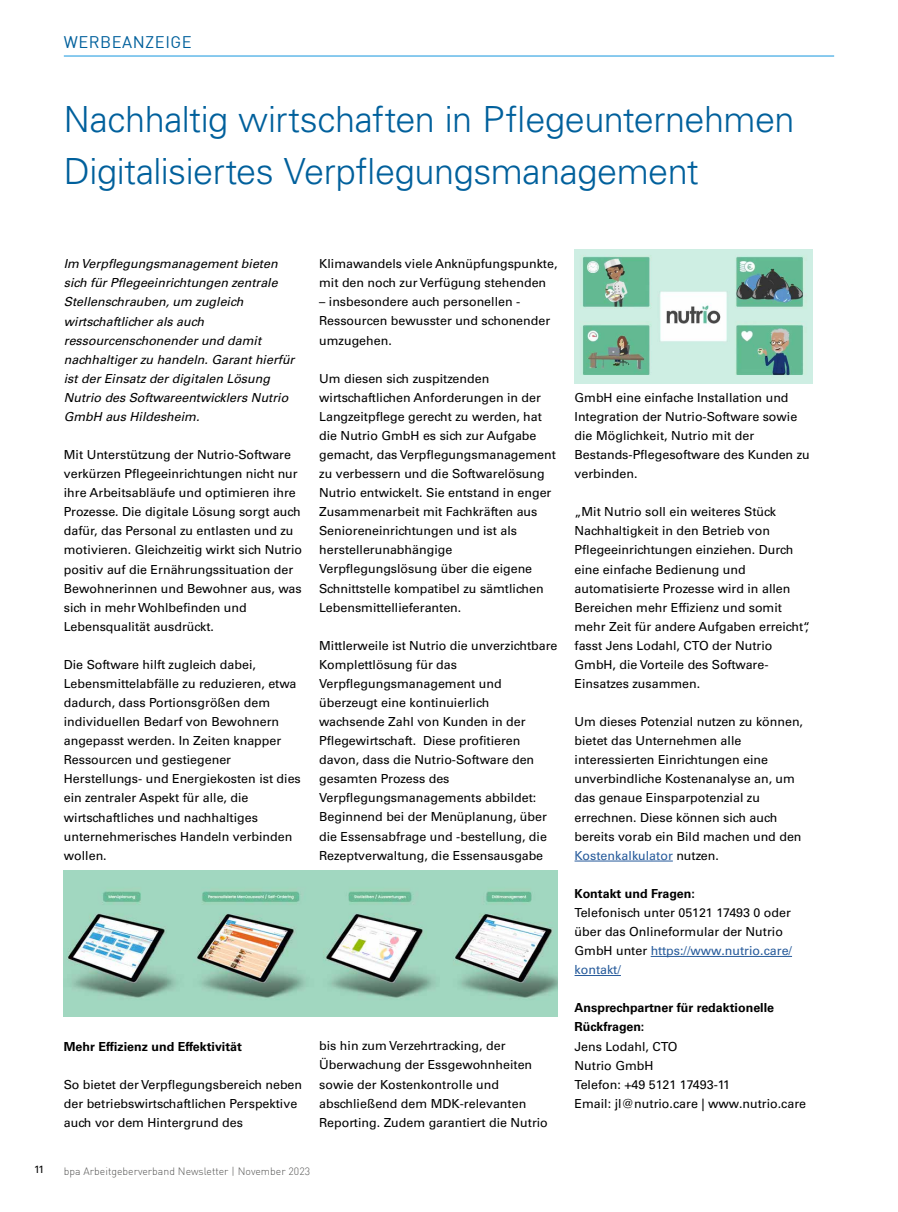
<style>
.page{position:relative;width:898px;height:1212px;background:#fff}
.page>*{position:absolute;margin:0;border:0;box-sizing:border-box;transform-origin:0 0}
.t1{font:300 36px/51.8px "Univers LT Std";letter-spacing:-.015em;color:#00609c}
.t2{font:16.5px "DIN";letter-spacing:.03em;color:#00609c}
.t3{font:12.45px/19px "Univers LT Std";color:#000}
.t4{font:italic 12.45px/19px "Univers LT Std";color:#000}
.t5{font:700 12.45px/19px "Univers LT Std";color:#000}
.t6{font:300 10.5px "DIN";color:#575756}
.t7{font:10.5px "Univers LT Std";color:#000}
.s1{color:#275b9b}
</style>
<div class="page">
<hr style="left:64px;top:55px;width:769px;height:2px;background:#63b9e9">
<hr style="left:574px;top:861px;width:98px;height:1px;background:#275b9b">
<hr style="left:650px;top:956px;width:141px;height:1px;background:#275b9b">
<hr style="left:574px;top:975px;width:46px;height:1px;background:#275b9b">
<img style="left:574px;top:249px;width:238px;height:134px">
<img style="left:64px;top:871px;width:493px;height:146px">
<h2 class="t2" style="left:64px;top:32px;width:129px">WERBEANZEIGE</h2>
<h1 class="t1" style="left:64px;top:94px;width:732px">Nachhaltig wirtschaften in Pflegeunternehmen<br>Digitalisiertes Verpflegungsmanagement</h1>
<p class="t4" style="left:64px;top:255px;width:232px">Im Verpflegungsmanagement bieten sich für Pflegeeinrichtungen zentrale Stellenschrauben, um zugleich wirtschaftlicher als auch ressourcenschonender und damit nachhaltiger zu handeln. Garant hierfür ist der Einsatz der digitalen Lösung Nutrio des Softwareentwicklers Nutrio GmbH aus Hildesheim.</p>
<p class="t3" style="left:64px;top:445px;width:240px">Mit Unterstützung der Nutrio-Software verkürzen Pflegeeinrichtungen nicht nur ihre Arbeitsabläufe und optimieren ihre Prozesse. Die digitale Lösung sorgt auch dafür, das Personal zu entlasten und zu motivieren. Gleichzeitig wirkt sich Nutrio positiv auf die Ernährungssituation der Bewohnerinnen und Bewohner aus, was sich in mehr Wohlbefinden und Lebensqualität ausdrückt.</p>
<p class="t3" style="left:64px;top:655px;width:238px">Die Software hilft zugleich dabei, Lebensmittelabfälle zu reduzieren, etwa dadurch, dass Portionsgrößen dem individuellen Bedarf von Bewohnern angepasst werden. In Zeiten knapper Ressourcen und gestiegener Herstellungs- und Energiekosten ist dies ein zentraler Aspekt für alle, die wirtschaftliches und nachhaltiges unternehmerisches Handeln verbinden wollen.</p>
<p class="t3" style="left:319px;top:254px;width:240px">Klimawandels viele Anknüpfungspunkte, mit den noch zur Verfügung stehenden</p>
<p class="t3" style="left:319px;top:292px;width:232px">– insbesondere auch personellen -<br>Ressourcen bewusster und schonender umzugehen.</p>
<p class="t3" style="left:319px;top:369px;width:238px">Um diesen sich zuspitzenden wirtschaftlichen Anforderungen in der Langzeitpflege gerecht zu werden, hat die Nutrio GmbH es sich zur Aufgabe gemacht, das Verpflegungsmanagement zu verbessern und die Softwarelösung Nutrio entwickelt. Sie entstand in enger Zusammenarbeit mit Fachkräften aus Senioreneinrichtungen und ist als herstellerunabhängige Verpflegungslösung über die eigene Schnittstelle kompatibel zu sämtlichen Lebensmittellieferanten.</p>
<p class="t3" style="left:319px;top:636px;width:240px">Mittlerweile ist Nutrio die unverzichtbare Komplettlösung für das Verpflegungsmanagement und überzeugt eine kontinuierlich wachsende Zahl von Kunden in der Pflegewirtschaft. Diese profitieren davon, dass die Nutrio-Software den gesamten Prozess des Verpflegungsmanagements abbildet:<br>Beginnend bei der Menüplanung, über die Essensabfrage und -bestellung, die Rezeptverwaltung, die Essensausgabe</p>
<p class="t5" style="left:64px;top:1037px;width:180px">Mehr Effizienz und Effektivität</p>
<p class="t3" style="left:64px;top:1075px;width:240px">So bietet der Verpflegungsbereich neben der betriebswirtschaftlichen Perspektive auch vor dem Hintergrund des</p>
<p class="t3" style="left:319px;top:1036px;width:230px">bis hin zum Verzehrtracking, der Überwachung der Essgewohnheiten sowie der Kostenkontrolle und abschließend dem MDK-relevanten Reporting. Zudem garantiert die Nutrio</p>
<p class="t7" style="left:34px;top:1163px;width:12px">11</p>
<p class="t6" style="left:64px;top:1165px;width:248px">bpa Arbeitgeberverband Newsletter | November 2023</p>
<p class="t3" style="left:574px;top:388px;width:237px">GmbH eine einfache Installation und<br>Integration der Nutrio-Software sowie die Möglichkeit, Nutrio mit der<br>Bestands-Pflegesoftware des Kunden zu verbinden.</p>
<p class="t3" style="left:574px;top:502px;width:237px">„Mit Nutrio soll ein weiteres Stück Nachhaltigkeit in den Betrieb von Pflegeeinrichtungen einziehen. Durch eine einfache Bedienung und automatisierte Prozesse wird in allen Bereichen mehr Effizienz und somit mehr Zeit für andere Aufgaben erreicht“, fasst Jens Lodahl, CTO der Nutrio GmbH, die Vorteile des Software-Einsatzes zusammen.</p>
<p class="t3" style="left:574px;top:712px;width:230px">Um dieses Potenzial nutzen zu können, bietet das Unternehmen alle interessierten Einrichtungen eine unverbindliche Kostenanalyse an, um das genaue Einsparpotenzial zu errechnen. Diese können sich auch bereits vorab ein Bild machen und den <span class="s1">Kostenkalkulator</span> nutzen.</p>
<p class="t5" style="left:574px;top:884px;width:122px">Kontakt und Fragen:</p>
<p class="t3" style="left:574px;top:903px;width:219px">Telefonisch unter 05121 17493 0 oder über das Onlineformular der Nutrio<br>GmbH unter <span class="s1">https://www.nutrio.care/ kontakt/</span></p>
<p class="t5" style="left:574px;top:998px;width:201px">Ansprechpartner für redaktionelle<br>Rückfragen:</p>
<p class="t3" style="left:574px;top:1036px;width:233px">Jens Lodahl, CTO<br>Nutrio GmbH<br>Telefon: +49 5121 17493-11<br>Email: jl@nutrio.care | www.nutrio.care</p>
</div>
